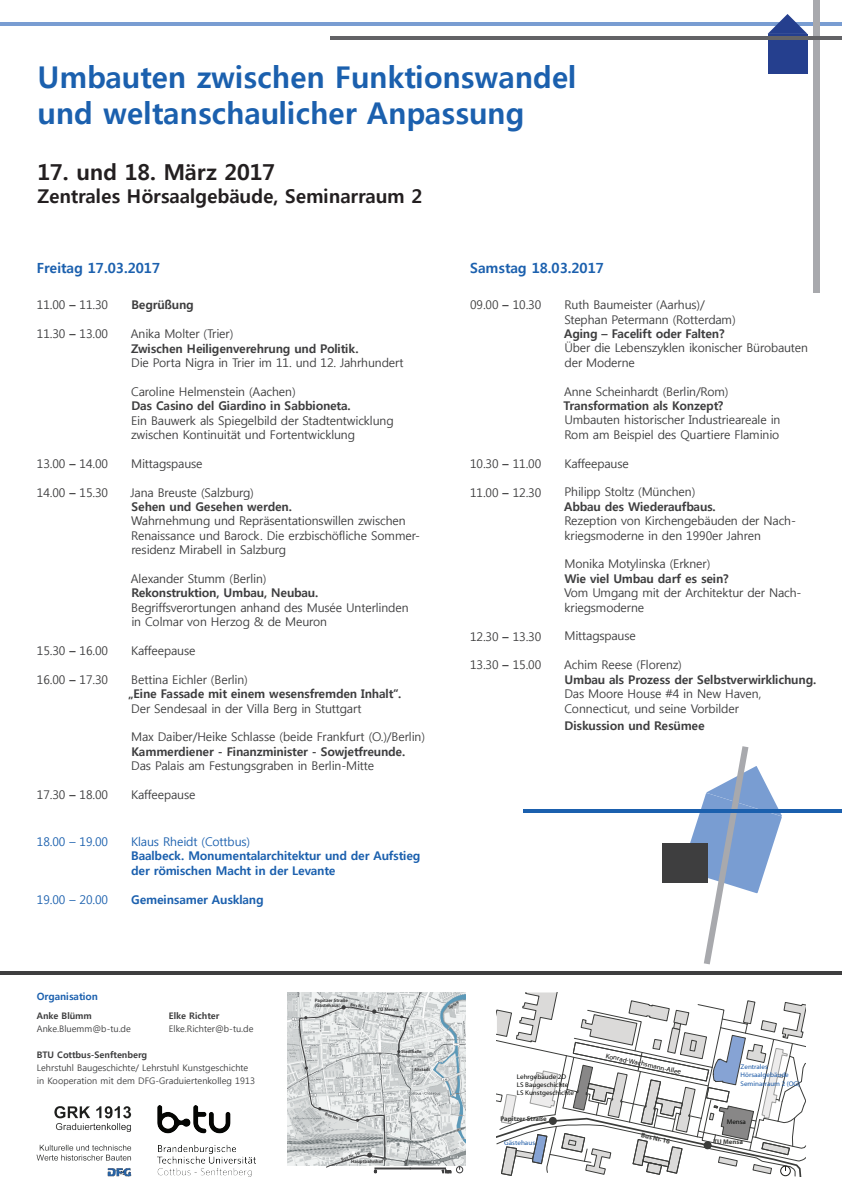
<style>
.page{position:relative;width:842px;height:1191px;background:#fff}
.page>*{position:absolute;margin:0;border:0;box-sizing:border-box;transform-origin:0 0}
.t1{font:700 30px/36px "Malgun Gothic";color:#1b60ae}
.t2{font:700 22px "Malgun Gothic";color:#231f20}
.t3{font:700 19px "Malgun Gothic";color:#231f20}
.t4{font:700 14px "Malgun Gothic";color:#1b60ae}
.t5{font:12px/14.4px "Malgun Gothic";letter-spacing:-.01em;color:#3e3e3f}
.t6{font:700 12px "Malgun Gothic";letter-spacing:-.01em;color:#3e3e3f}
.t7{font:700 12px/14.4px "Malgun Gothic";letter-spacing:-.01em;color:#1b60ae}
.t8{font:12px "Malgun Gothic";letter-spacing:-.01em;color:#1b60ae}
.t9{font:700 10px "Malgun Gothic";color:#1b60ae}
.t10{font:9px/13px "Malgun Gothic";color:#3e3e3f}
.t11{font:700 9px "Malgun Gothic";color:#3e3e3f}
.t12{font:6.8px/8.2px "Myriad";color:#040503;scale:1.05 1}
.t13{font:6.8px/8.2px "Myriad";color:#1a58a5;scale:1.04 1}
.t14{font:700 6.8px "Myriad";color:#3b3c3a}
.t15{font:6.8px "Myriad";color:#040503;scale:1.04 1}
.t16{font:6.8px "Myriad";color:#1a58a5;scale:1.05 1}
.t17{font:300 6.8px "Yu Gothic UI";color:#040503;scale:1.04 1}
.t18{font:700 4.9px/5.9px "Myriad";color:#3e3e3f}
.t19{font:700 4.4px "Myriad";color:#3e3e3f}
.s1{font-weight:700}
</style>
<div class="page">
<hr style="left:0;top:971px;width:842px;height:3px;background:#3e3e3f">
<svg style="left:681px;top:746px;width:101px;height:218px"></svg>
<div style="left:662px;top:843px;width:46px;height:39px;background:#3e3e3f"></div>
<hr style="left:523px;top:809px;width:319px;height:4px;background:#1b60ae">
<hr style="left:0;top:22px;width:842px;height:3px;background:#799dd2">
<svg style="left:497px;top:992px;width:309px;height:184px"></svg>
<img style="left:287px;top:992px;width:179px;height:173px">
<div style="left:410px;top:1167px;width:36px;height:2px;border:1px solid #3e3e3f"></div>
<svg style="left:298px;top:1005px;width:112px;height:168px;background:#ced1d2"></svg>
<svg style="left:442px;top:1169px;width:9px;height:4px"></svg>
<div style="left:456px;top:1166px;width:7px;height:7px;border:1px solid #3e3e3f;border-radius:50%"></div>
<div style="left:813px;top:0;width:7px;height:292px;background:#a8a9ad"></div>
<div style="left:768px;top:34px;width:39px;height:40px;background:#253f8e"></div>
<svg style="left:768px;top:14px;width:39px;height:20px"></svg>
<hr style="left:330px;top:36px;width:512px;height:4px;background:#636366">
<img style="left:37px;top:1106px;width:95px;height:70px">
<img style="left:157px;top:1105px;width:98px;height:71px">
<h1 class="t1" style="left:37px;top:59px;width:540px">Umbauten zwischen Funktionswandel und weltanschaulicher Anpassung</h1>
<h2 class="t2" style="left:37px;top:159px;width:239px">17. und 18. März 2017</h2>
<h3 class="t3" style="left:37px;top:185px;width:386px">Zentrales Hörsaalgebäude, Seminarraum 2</h3>
<p class="t4" style="left:37px;top:260px;width:125px">Freitag 17.03.2017</p>
<p class="t6" style="left:131px;top:298px;width:64px">Begrüßung</p>
<p class="t5" style="left:131px;top:327px;width:104px">Anika Molter (Trier)</p>
<p class="t6" style="left:131px;top:341px;width:229px">Zwischen Heiligenverehrung und Politik.</p>
<p class="t5" style="left:131px;top:355px;width:274px">Die Porta Nigra in Trier im 11. und 12. Jahrhundert</p>
<p class="t5" style="left:131px;top:384px;width:166px">Caroline Helmenstein (Aachen)</p>
<p class="t6" style="left:131px;top:399px;width:221px">Das Casino del Giardino in Sabbioneta.</p>
<p class="t5" style="left:131px;top:413px;width:264px">Ein Bauwerk als Spiegelbild der Stadtentwicklung zwischen Kontinuität und Fortentwicklung</p>
<p class="t5" style="left:131px;top:456px;width:73px">Mittagspause</p>
<p class="t5" style="left:131px;top:485px;width:125px">Jana Breuste (Salzburg)</p>
<p class="t6" style="left:131px;top:499px;width:162px">Sehen und Gesehen werden.</p>
<p class="t5" style="left:131px;top:514px;width:290px">Wahrnehmung und Repräsentationswillen zwischen<br>Renaissance und Barock. Die erzbischöfliche Sommer&shy;residenz Mirabell in Salzburg</p>
<p class="t5" style="left:131px;top:571px;width:137px">Alexander Stumm (Berlin)</p>
<p class="t6" style="left:131px;top:586px;width:188px">Rekonstruktion, Umbau, Neubau.</p>
<p class="t5" style="left:131px;top:600px;width:279px">Begriffsverortungen anhand des Musée Unterlinden in Colmar von Herzog &amp; de Meuron</p>
<p class="t5" style="left:131px;top:643px;width:66px">Kaffeepause</p>
<p class="t5" style="left:131px;top:672px;width:118px">Bettina Eichler (Berlin)</p>
<p class="t6" style="left:128px;top:687px;width:275px">„Eine Fassade mit einem wesensfremden Inhalt“.</p>
<p class="t5" style="left:131px;top:701px;width:232px">Der Sendesaal in der Villa Berg in Stuttgart</p>
<p class="t5" style="left:131px;top:730px;width:295px">Max Daiber/Heike Schlasse (beide Frankfurt (O.)/Berlin)</p>
<p class="t6" style="left:131px;top:744px;width:275px">Kammerdiener - Finanzminister - Sowjetfreunde.</p>
<p class="t5" style="left:131px;top:759px;width:244px">Das Palais am Festungsgraben in Berlin-Mitte</p>
<p class="t5" style="left:131px;top:787px;width:66px">Kaffeepause</p>
<p class="t5" style="left:37px;top:298px;width:73px">11.00 <span class="s1">–</span> 11.30</p>
<p class="t5" style="left:37px;top:327px;width:73px">11.30 <span class="s1">–</span> 13.00</p>
<p class="t5" style="left:37px;top:456px;width:73px">13.00 <span class="s1">–</span> 14.00</p>
<p class="t5" style="left:37px;top:485px;width:73px">14.00 <span class="s1">–</span> 15.30</p>
<p class="t5" style="left:37px;top:643px;width:73px">15.30 <span class="s1">–</span> 16.00</p>
<p class="t5" style="left:37px;top:672px;width:73px">16.00 <span class="s1">–</span> 17.30</p>
<p class="t5" style="left:37px;top:787px;width:73px">17.30 <span class="s1">–</span> 18.00</p>
<p class="t8" style="left:37px;top:835px;width:73px">18.00 – 19.00</p>
<p class="t8" style="left:131px;top:835px;width:121px">Klaus Rheidt (Cottbus)</p>
<p class="t7" style="left:131px;top:849px;width:291px">Baalbeck. Monumentalarchitektur und der Aufstieg der römischen Macht in der Levante</p>
<p class="t7" style="left:131px;top:892px;width:134px">Gemeinsamer Ausklang</p>
<p class="t8" style="left:37px;top:892px;width:73px">19.00 – 20.00</p>
<p class="t4" style="left:470px;top:260px;width:135px">Samstag 18.03.2017</p>
<p class="t5" style="left:470px;top:298px;width:73px">09.00 <span class="s1">–</span> 10.30</p>
<p class="t5" style="left:564px;top:298px;width:173px">Ruth Baumeister (Aarhus)/<br>Stephan Petermann (Rotterdam)</p>
<p class="t6" style="left:564px;top:326px;width:162px">Aging – Facelift oder Falten?</p>
<p class="t5" style="left:564px;top:341px;width:245px">Über die Lebenszyklen ikonischer Bürobauten der Moderne</p>
<p class="t5" style="left:564px;top:384px;width:166px">Anne Scheinhardt (Berlin/Rom)</p>
<p class="t6" style="left:564px;top:398px;width:161px">Transformation als Konzept?</p>
<p class="t5" style="left:564px;top:413px;width:218px">Umbauten historischer Industrieareale in<br>Rom am Beispiel des Quartiere Flaminio</p>
<p class="t5" style="left:564px;top:456px;width:66px">Kaffeepause</p>
<p class="t5" style="left:564px;top:485px;width:132px">Philipp Stoltz (München)</p>
<p class="t6" style="left:564px;top:499px;width:153px">Abbau des Wiederaufbaus.</p>
<p class="t5" style="left:564px;top:514px;width:233px">Rezeption von Kirchengebäuden der Nach&shy;kriegsmoderne in den 1990er Jahren</p>
<p class="t5" style="left:564px;top:557px;width:147px">Monika Motylinska (Erkner)</p>
<p class="t6" style="left:564px;top:571px;width:166px">Wie viel Umbau darf es sein?</p>
<p class="t5" style="left:564px;top:586px;width:239px">Vom Umgang mit der Architektur der Nach&shy;kriegsmoderne</p>
<p class="t5" style="left:564px;top:629px;width:73px">Mittagspause</p>
<p class="t5" style="left:564px;top:658px;width:119px">Achim Reese (Florenz)</p>
<p class="t6" style="left:564px;top:672px;width:253px">Umbau als Prozess der Selbstverwirklichung.</p>
<p class="t5" style="left:564px;top:687px;width:198px">Das Moore House #4 in New Haven,<br>Connecticut, und seine Vorbilder</p>
<p class="t6" style="left:565px;top:718px;width:142px">Diskussion und Resümee</p>
<p class="t5" style="left:470px;top:456px;width:73px">10.30 <span class="s1">–</span> 11.00</p>
<p class="t5" style="left:470px;top:485px;width:73px">11.00 <span class="s1">–</span> 12.30</p>
<p class="t5" style="left:470px;top:629px;width:73px">12.30 <span class="s1">–</span> 13.30</p>
<p class="t5" style="left:470px;top:658px;width:73px">13.30 <span class="s1">–</span> 15.00</p>
<p class="t9" style="left:37px;top:990px;width:63px">Organisation</p>
<p class="t11" style="left:37px;top:1010px;width:57px">Anke Blümm</p>
<p class="t11" style="left:169px;top:1010px;width:52px">Elke Richter</p>
<p class="t10" style="left:37px;top:1022px;width:96px">Anke.Bluemm@b-tu.de</p>
<p class="t10" style="left:169px;top:1022px;width:86px">Elke.Richter@b-tu.de</p>
<p class="t11" style="left:37px;top:1049px;width:112px">BTU Cottbus-Senftenberg</p>
<p class="t10" style="left:37px;top:1061px;width:220px">Lehrstuhl Baugeschichte/ Lehrstuhl Kunstgeschichte in Kooperation mit dem DFG-Graduiertenkolleg 1913</p>
<p class="t18" style="left:315px;top:997px;width:35px">Papitzer Straße (Gästehaus)</p>
<p class="t19" style="left:351px;top:1002px;width:21px;rotate:10deg">Bus Nr. 16</p>
<p class="t18" style="left:377px;top:1007px;width:23px">TU Mensa</p>
<p class="t19" style="left:447px;top:1006px;width:13px;rotate:-32deg">Spree</p>
<p class="t19" style="left:326px;top:1112px;width:21px;rotate:17deg">Bus Nr. 16</p>
<p class="t19" style="left:341px;top:1157px;width:21px;rotate:-18deg">Bus Nr. 16</p>
<p class="t18" style="left:351px;top:1158px;width:34px">Hauptbahnhof</p>
<p class="t19" style="left:401px;top:1049px;width:22px">Stadthalle</p>
<p class="t19" style="left:414px;top:1067px;width:17px">Altstadt</p>
<p class="t15" style="left:606px;top:1052px;width:76px;rotate:12deg">Konrad-Wachsmann-Allee</p>
<p class="t12" style="left:517px;top:1072px;width:56px">Lehrgebäude 2D<br>LS Baugeschichte<br>LS Kunstgeschichte</p>
<p class="t13" style="left:741px;top:1063px;width:59px">Zentrales<br>Hörsaalgebäude<br>Seminarraum 2 (OG)</p>
<p class="t14" style="left:642px;top:1131px;width:31px;rotate:12deg">Bus Nr. 16</p>
<p class="t14" style="left:500px;top:1115px;width:48px">Papitzer Straße</p>
<p class="t17" style="left:727px;top:1117px;width:20px">Mensa</p>
<p class="t14" style="left:713px;top:1138px;width:31px">TU Mensa</p>
<p class="t16" style="left:504px;top:1139px;width:31px">Gästehaus</p>
</div>
